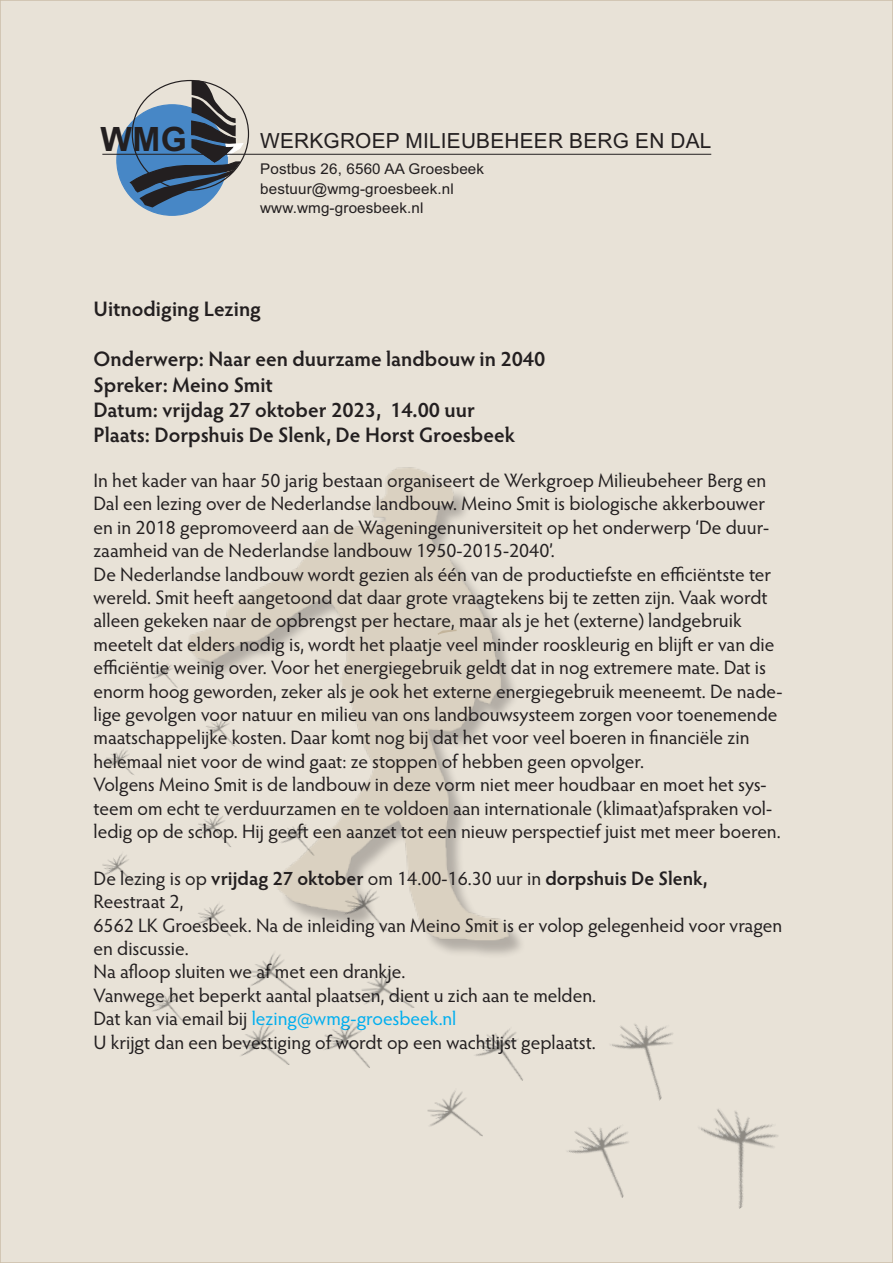
<style>
.page{position:relative;width:893px;height:1263px;background:#e8e2d7}
.page>*{position:absolute;margin:0;border:0;box-sizing:border-box;transform-origin:0 0}
.t1{font:700 33.6px "Arial";color:#231f20}
.t2{font:600 21px "Hypatia Sans Pro";color:#231f20}
.t3{font:20.85px "Arial";letter-spacing:.01em;color:#231f20}
.t4{font:19.5px/23.4px "Hypatia Sans Pro";color:#231f20}
.t5{font:19.5px "Hypatia Sans Pro";color:#00aeef}
.t6{font:14.85px/19.5px "Arial";letter-spacing:.01em;color:#231f20}
.s1{font-weight:600}
.s2{color:#231f20}
</style>
<div class="page">
<img style="left:188px;top:467px;width:333px;height:541px">
<svg style="left:436px;top:629px;width:22px;height:7px"></svg>
<div style="left:117px;top:105px;width:110px;height:110px;background:#4787c6;border-radius:50%"></div>
<svg style="left:129px;top:81px;width:114px;height:126px"></svg>
<hr style="left:102px;top:154px;width:609px;height:1px;background:#231f20">
<img style="left:698px;top:1109px;width:80px;height:100px">
<img style="left:610px;top:1024px;width:63px;height:77px">
<img style="left:475px;top:1028px;width:48px;height:53px">
<img style="left:106px;top:749px;width:28px;height:26px">
<img style="left:567px;top:1126px;width:61px;height:72px">
<img style="left:324px;top:1022px;width:46px;height:46px">
<img style="left:102px;top:854px;width:35px;height:32px">
<img style="left:194px;top:807px;width:46px;height:40px">
<img style="left:152px;top:984px;width:42px;height:40px">
<img style="left:340px;top:880px;width:57px;height:51px">
<img style="left:194px;top:896px;width:46px;height:41px">
<img style="left:203px;top:711px;width:40px;height:36px">
<img style="left:153px;top:663px;width:25px;height:25px">
<img style="left:277px;top:816px;width:46px;height:40px">
<img style="left:239px;top:1023px;width:51px;height:42px">
<img style="left:427px;top:1091px;width:56px;height:45px">
<img style="left:247px;top:948px;width:56px;height:47px">
<img style="left:361px;top:966px;width:53px;height:42px">
<p class="t1" style="left:101px;top:117px;width:88px">WMG</p>
<p class="t3" style="left:260px;top:127px;width:453px">WERKGROEP MILIEUBEHEER BERG EN DAL</p>
<p class="t6" style="left:260px;top:160px;width:225px">Postbus 26, 6560 AA Groesbeek bestuur@wmg-groesbeek.nl www.wmg-groesbeek.nl</p>
<p class="t2" style="left:94px;top:294px;width:169px">Uitnodiging Lezing</p>
<p class="t2" style="left:94px;top:345px;width:453px">Onderwerp: Naar een duurzame landbouw in 2040</p>
<p class="t2" style="left:94px;top:370px;width:181px">Spreker: Meino Smit</p>
<p class="t2" style="left:94px;top:395px;width:383px">Datum: vrijdag 27 oktober 2023, 14.00 uur</p>
<p class="t2" style="left:94px;top:420px;width:423px">Plaats: Dorpshuis De Slenk, De Horst Groesbeek</p>
<p class="t4" style="left:94px;top:468px;width:677px">In het kader van haar 50 jarig bestaan organiseert de Werkgroep Milieubeheer Berg en Dal een lezing over de Nederlandse landbouw. Meino Smit is biologische akkerbouwer en in 2018 gepromoveerd aan de Wageningenuniversiteit op het onderwerp ‘De duur&shy;zaamheid van de Nederlandse landbouw 1950-2015-2040’.</p>
<p class="t4" style="left:94px;top:562px;width:690px">De Nederlandse landbouw wordt gezien als één van de productiefste en efficiëntste ter wereld. Smit heeft aangetoond dat daar grote vraagtekens bij te zetten zijn. Vaak wordt alleen gekeken naar de opbrengst per hectare, maar als je het (externe) landgebruik meetelt dat elders nodig is, wordt het plaatje veel minder rooskleurig en blijft er van die efficiëntie weinig over. Voor het energiegebruik geldt dat in nog extremere mate. Dat is enorm hoog geworden, zeker als je ook het externe energiegebruik meeneemt. De nade&shy;lige gevolgen voor natuur en milieu van ons landbouwsysteem zorgen voor toenemende maatschappelijke kosten. Daar komt nog bij dat het voor veel boeren in financiële zin helemaal niet voor de wind gaat: ze stoppen of hebben geen opvolger.</p>
<p class="t4" style="left:94px;top:772px;width:689px">Volgens Meino Smit is de landbouw in deze vorm niet meer houdbaar en moet het sys&shy;teem om echt te verduurzamen en te voldoen aan internationale (klimaat)afspraken vol&shy;ledig op de schop. Hij geeft een aanzet tot een nieuw perspectief juist met meer boeren.</p>
<p class="t4" style="left:94px;top:866px;width:616px">De lezing is op <span class="s1">vrijdag 27 oktober</span> om 14.00-16.30 uur in <span class="s1">dorpshuis De Slenk,<br></span>Reestraat 2,</p>
<p class="t4" style="left:94px;top:913px;width:690px">6562 LK Groesbeek. Na de inleiding van Meino Smit is er volop gelegenheid voor vragen en discussie.</p>
<p class="t4" style="left:94px;top:959px;width:313px">Na afloop sluiten we af met een drankje.</p>
<p class="t4" style="left:94px;top:983px;width:504px">Vanwege het beperkt aantal plaatsen, dient u zich aan te melden.</p>
<p class="t5" style="left:94px;top:1005px;width:364px"><span class="s2">Dat kan via email bij</span> lezing@wmg-groesbeek.nl</p>
<p class="t4" style="left:94px;top:1030px;width:504px">U krijgt dan een bevestiging of wordt op een wachtlijst geplaatst.</p>
</div>
